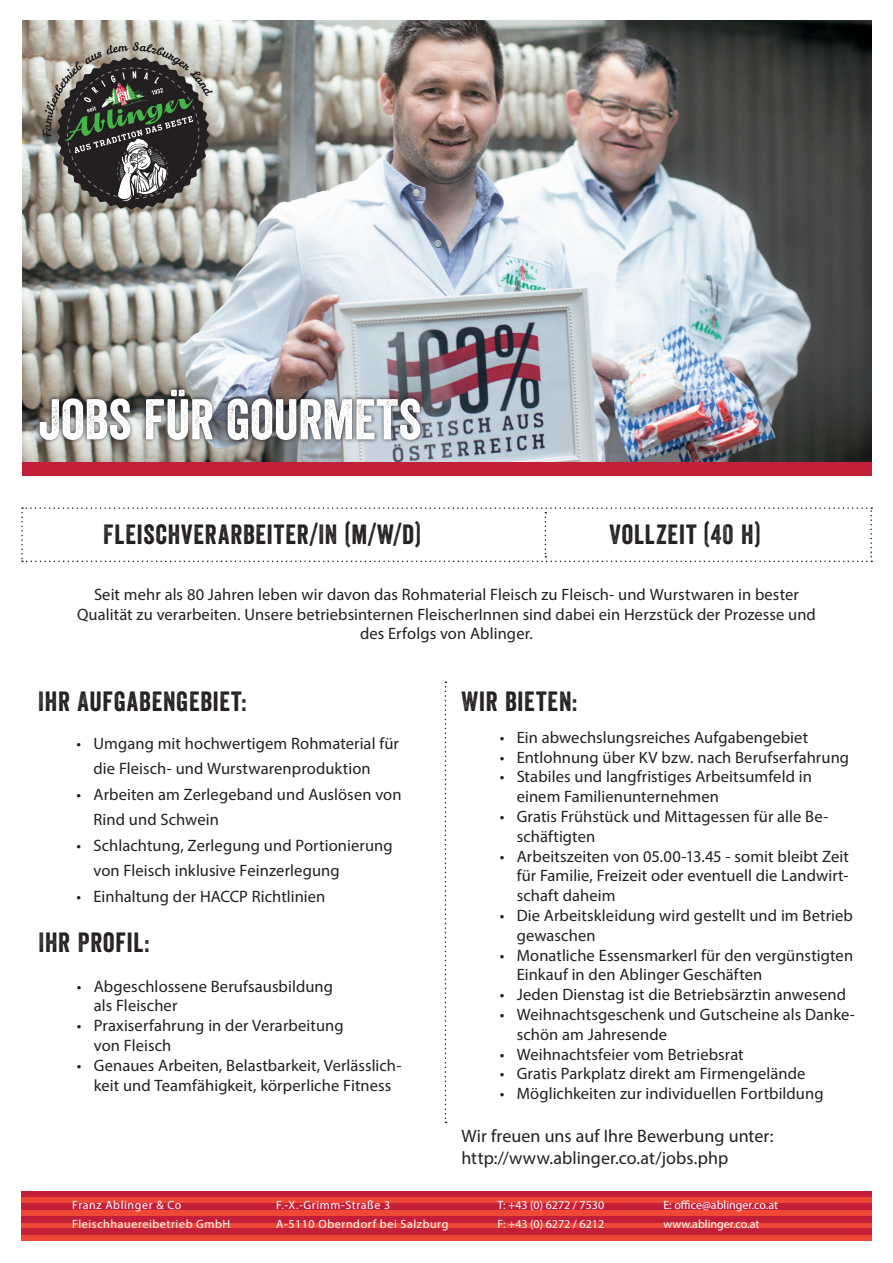
<style>
.page{position:relative;width:893px;height:1263px;background:#fff}
.page>*{position:absolute;margin:0;border:0;box-sizing:border-box;transform-origin:0 0}
.t1{font:55.5px "Veneer";letter-spacing:-.005em;color:#fff}
.t2{font:27px "Veneer";letter-spacing:.03em;color:#231f20}
.t3{font:18px "Myriad Pro";color:#231f20}
.t4{font:16.5px/19.8px "Myriad Pro";letter-spacing:.005em;color:#231f20}
.t5{font:12px "Myriad Pro";letter-spacing:.05em;color:#fff}
.t6{font:12px "Myriad Pro";color:#fff}
</style>
<div class="page">
<div style="left:21px;top:1191px;width:851px;height:50px;background:#ef4837"></div>
<div style="left:21px;top:1191px;width:851px;height:6px;background:#c41f38"></div>
<div style="left:21px;top:1203px;width:851px;height:6px;background:#c41f38"></div>
<div style="left:21px;top:1216px;width:851px;height:6px;background:#c41f38"></div>
<div style="left:21px;top:1228px;width:851px;height:6px;background:#c41f38"></div>
<svg style="left:445px;top:681px;width:1px;height:442px"></svg>
<svg style="left:21px;top:507px;width:851px;height:55px"></svg>
<img style="left:23px;top:21px;width:848px;height:441px">
<div style="left:22px;top:462px;width:849px;height:13px;background:#c41f38"></div>
<div style="left:35px;top:385px;width:390px;height:59px;background:#231f20;opacity:.92"></div>
<svg style="left:43px;top:42px;width:170px;height:168px;background:#686962"></svg>
<p class="t1" style="left:38px;top:385px;width:385px">JOBS FÜR GOURMETS</p>
<p class="t2" style="left:103px;top:518px;width:319px">FLEISCHVERARBEITER/IN (M/W/D)</p>
<p class="t2" style="left:609px;top:518px;width:152px">VOLLZEIT (40 H)</p>
<p class="t4" style="left:77px;top:584px;width:740px;text-align:center">Seit mehr als 80 Jahren leben wir davon das Rohmaterial Fleisch zu Fleisch- und Wurstwaren in bester<br>Qualität zu verarbeiten. Unsere betriebsinternen FleischerInnen sind dabei ein Herzstück der Prozesse und des Erfolgs von Ablinger.</p>
<p class="t2" style="left:38px;top:685px;width:210px">IHR AUFGABENGEBIET:</p>
<p class="t4" style="left:94px;top:730px;width:307px;line-height:25.5px;text-indent:-17px">• Umgang mit hochwertigem Rohmaterial für die Fleisch- und Wurstwarenproduktion</p>
<p class="t4" style="left:94px;top:781px;width:310px;line-height:25.5px;text-indent:-17px">• Arbeiten am Zerlegeband und Auslösen von<br>Rind und Schwein</p>
<p class="t4" style="left:94px;top:832px;width:301px;line-height:25.5px;text-indent:-17px">• Schlachtung, Zerlegung und Portionierung von Fleisch inklusive Feinzerlegung</p>
<p class="t4" style="left:77px;top:886px;width:250px">• Einhaltung der HACCP Richtlinien</p>
<p class="t2" style="left:39px;top:926px;width:113px">IHR PROFIL:</p>
<p class="t4" style="left:94px;top:976px;width:241px;text-indent:-17px">• Abgeschlossene Berufsausbildung als Fleischer</p>
<p class="t4" style="left:94px;top:1015px;width:251px;text-indent:-17px">• Praxiserfahrung in der Verarbeitung von Fleisch</p>
<p class="t4" style="left:77px;top:1055px;width:326px;text-align:center">• Genaues Arbeiten, Belastbarkeit, Verlässlich&shy;keit und Teamfähigkeit, körperliche Fitness</p>
<p class="t2" style="left:461px;top:685px;width:117px">WIR BIETEN:</p>
<p class="t4" style="left:500px;top:727px;width:310px">• Ein abwechslungsreiches Aufgabengebiet</p>
<p class="t4" style="left:500px;top:747px;width:351px">• Entlohnung über KV bzw. nach Berufserfahrung</p>
<p class="t4" style="left:517px;top:767px;width:297px;text-indent:-17px">• Stabiles und langfristiges Arbeitsumfeld in einem Familienunternehmen</p>
<p class="t4" style="left:517px;top:806px;width:313px;text-indent:-17px">• Gratis Frühstück und Mittagessen für alle Be&shy;schäftigten</p>
<p class="t4" style="left:517px;top:846px;width:334px;text-align:justify;text-indent:-17px">• Arbeitszeiten von 05.00-13.45 - somit bleibt Zeit für Familie, Freizeit oder eventuell die Landwirt&shy;schaft daheim</p>
<p class="t4" style="left:517px;top:905px;width:338px;text-indent:-17px">• Die Arbeitskleidung wird gestellt und im Betrieb gewaschen</p>
<p class="t4" style="left:517px;top:945px;width:338px;text-indent:-17px">• Monatliche Essensmarkerl für den vergünstigten<br>Einkauf in den Ablinger Geschäften</p>
<p class="t4" style="left:500px;top:984px;width:348px">• Jeden Dienstag ist die Betriebsärztin anwesend</p>
<p class="t4" style="left:517px;top:1004px;width:340px;text-indent:-17px">• Weihnachtsgeschenk und Gutscheine als Danke&shy;schön am Jahresende</p>
<p class="t4" style="left:500px;top:1044px;width:246px">• Weihnachtsfeier vom Betriebsrat</p>
<p class="t4" style="left:500px;top:1064px;width:307px">• Gratis Parkplatz direkt am Firmengelände</p>
<p class="t4" style="left:500px;top:1083px;width:325px">• Möglichkeiten zur individuellen Fortbildung</p>
<p class="t3" style="left:461px;top:1125px;width:313px">Wir freuen uns auf Ihre Bewerbung unter:</p>
<p class="t3" style="left:461px;top:1146px;width:268px">http://www.ablinger.co.at/jobs.php</p>
<p class="t5" style="left:72px;top:1197px;width:111px">Franz Ablinger &amp; Co</p>
<p class="t5" style="left:72px;top:1216px;width:160px">Fleischhauereibetrieb GmbH</p>
<p class="t5" style="left:276px;top:1197px;width:116px">F.-X.-Grimm-Straße 3</p>
<p class="t5" style="left:276px;top:1216px;width:174px">A-5110 Oberndorf bei Salzburg</p>
<p class="t6" style="left:497px;top:1197px;width:108px">T: +43 (0) 6272 / 7530</p>
<p class="t6" style="left:497px;top:1216px;width:108px">F: +43 (0) 6272 / 6212</p>
<p class="t6" style="left:663px;top:1197px;width:116px">E: office@ablinger.co.at</p>
<p class="t6" style="left:663px;top:1216px;width:97px">www.ablinger.co.at</p>
</div>
